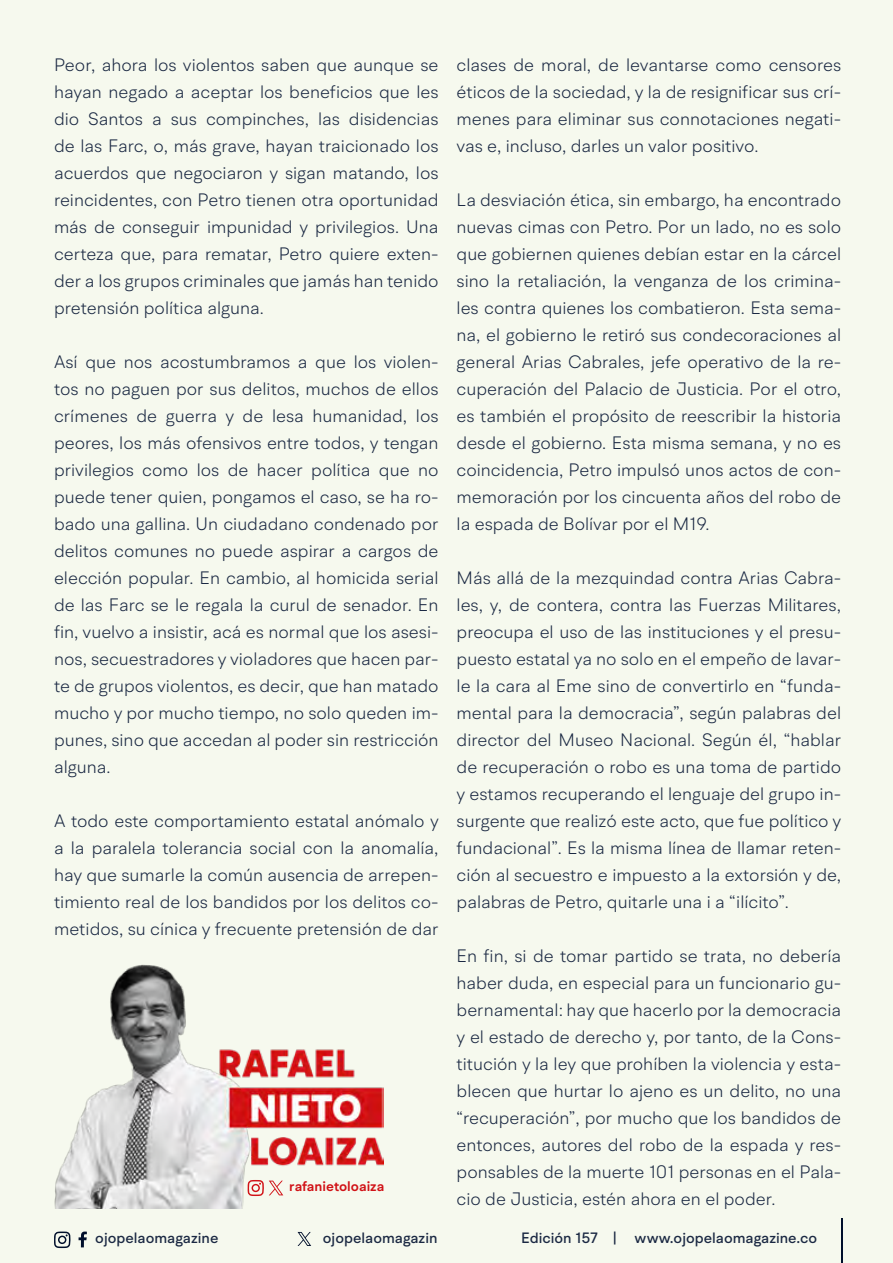
<style>
.page{position:relative;width:893px;height:1263px;background:#f6f9ee}
.page>*{position:absolute;margin:0;border:0;box-sizing:border-box;transform-origin:0 0}
.t1{font:300 18px/27px "BR Hendrix";color:#1b2943;text-align:justify}
.t2{font:500 15px "BR Hendrix";color:#1b2943}
.t3{font:600 13.95px "BR Hendrix";color:#d11217}
</style>
<div class="page">
<svg style="left:79px;top:1231px;width:8px;height:16px"></svg>
<svg style="left:54px;top:1231px;width:17px;height:17px"></svg>
<hr style="left:841px;top:1219px;width:1px;height:44px;background:#000f2b">
<svg style="left:298px;top:1232px;width:13px;height:14px"></svg>
<img style="left:54px;top:965px;width:329px;height:244px">
<svg style="left:248px;top:1180px;width:35px;height:16px"></svg>
<p class="t1" style="left:54px;top:51px;width:386px">Peor, ahora los violentos saben que aunque se hayan negado a aceptar los beneficios que les dio Santos a sus compinches, las disidencias de las Farc, o, más grave, hayan traicionado los acuerdos que negociaron y sigan matando, los reincidentes, con Petro tienen otra oportunidad más de conseguir impunidad y privilegios. Una certeza que, para rematar, Petro quiere exten&shy;der a los grupos criminales que jamás han tenido pretensión política alguna.</p>
<p class="t1" style="left:54px;top:348px;width:386px">Así que nos acostumbramos a que los violen&shy;tos no paguen por sus delitos, muchos de ellos crímenes de guerra y de lesa humanidad, los peores, los más ofensivos entre todos, y tengan privilegios como los de hacer política que no puede tener quien, pongamos el caso, se ha ro&shy;bado una gallina. Un ciudadano condenado por delitos comunes no puede aspirar a cargos de elección popular. En cambio, al homicida serial de las Farc se le regala la curul de senador. En fin, vuelvo a insistir, acá es normal que los asesi&shy;nos, secuestradores y violadores que hacen par&shy;te de grupos violentos, es decir, que han matado mucho y por mucho tiempo, no solo queden im&shy;punes, sino que accedan al poder sin restricción alguna.</p>
<p class="t1" style="left:54px;top:807px;width:386px">A todo este comportamiento estatal anómalo y a la paralela tolerancia social con la anomalía, hay que sumarle la común ausencia de arrepen&shy;timiento real de los bandidos por los delitos co&shy;metidos, su cínica y frecuente pretensión de dar</p>
<p class="t3" style="left:289px;top:1178px;width:97px">rafanietoloaiza</p>
<p class="t1" style="left:457px;top:51px;width:386px">clases de moral, de levantarse como censores éticos de la sociedad, y la de resignificar sus crí&shy;menes para eliminar sus connotaciones negati&shy;vas e, incluso, darles un valor positivo.</p>
<p class="t1" style="left:457px;top:186px;width:386px">La desviación ética, sin embargo, ha encontrado nuevas cimas con Petro. Por un lado, no es solo que gobiernen quienes debían estar en la cárcel sino la retaliación, la venganza de los crimina&shy;les contra quienes los combatieron. Esta sema&shy;na, el gobierno le retiró sus condecoraciones al general Arias Cabrales, jefe operativo de la re&shy;cuperación del Palacio de Justicia. Por el otro, es también el propósito de reescribir la historia desde el gobierno. Esta misma semana, y no es coincidencia, Petro impulsó unos actos de con&shy;memoración por los cincuenta años del robo de la espada de Bolívar por el M19.</p>
<p class="t1" style="left:457px;top:564px;width:386px">Más allá de la mezquindad contra Arias Cabra&shy;les, y, de contera, contra las Fuerzas Militares, preocupa el uso de las instituciones y el presu&shy;puesto estatal ya no solo en el empeño de lavar&shy;le la cara al Eme sino de convertirlo en “funda&shy;mental para la democracia”, según palabras del director del Museo Nacional. Según él, “hablar de recuperación o robo es una toma de partido y estamos recuperando el lenguaje del grupo in&shy;surgente que realizó este acto, que fue político y fundacional”. Es la misma línea de llamar reten&shy;ción al secuestro e impuesto a la extorsión y de, palabras de Petro, quitarle una i a “ilícito”.</p>
<p class="t1" style="left:457px;top:942px;width:386px">En fin, si de tomar partido se trata, no debería haber duda, en especial para un funcionario gu&shy;bernamental: hay que hacerlo por la democracia y el estado de derecho y, por tanto, de la Cons&shy;titución y la ley que prohíben la violencia y esta&shy;blecen que hurtar lo ajeno es un delito, no una “recuperación”, por mucho que los bandidos de entonces, autores del robo de la espada y res&shy;ponsables de la muerte 101 personas en el Pala&shy;cio de Justicia, estén ahora en el poder.</p>
<p class="t2" style="left:95px;top:1229px;width:125px">ojopelaomagazine</p>
<p class="t2" style="left:323px;top:1229px;width:116px">ojopelaomagazin</p>
<p class="t2" style="left:521px;top:1229px;width:297px">Edición 157 | www.ojopelaomagazine.co</p>
</div>
